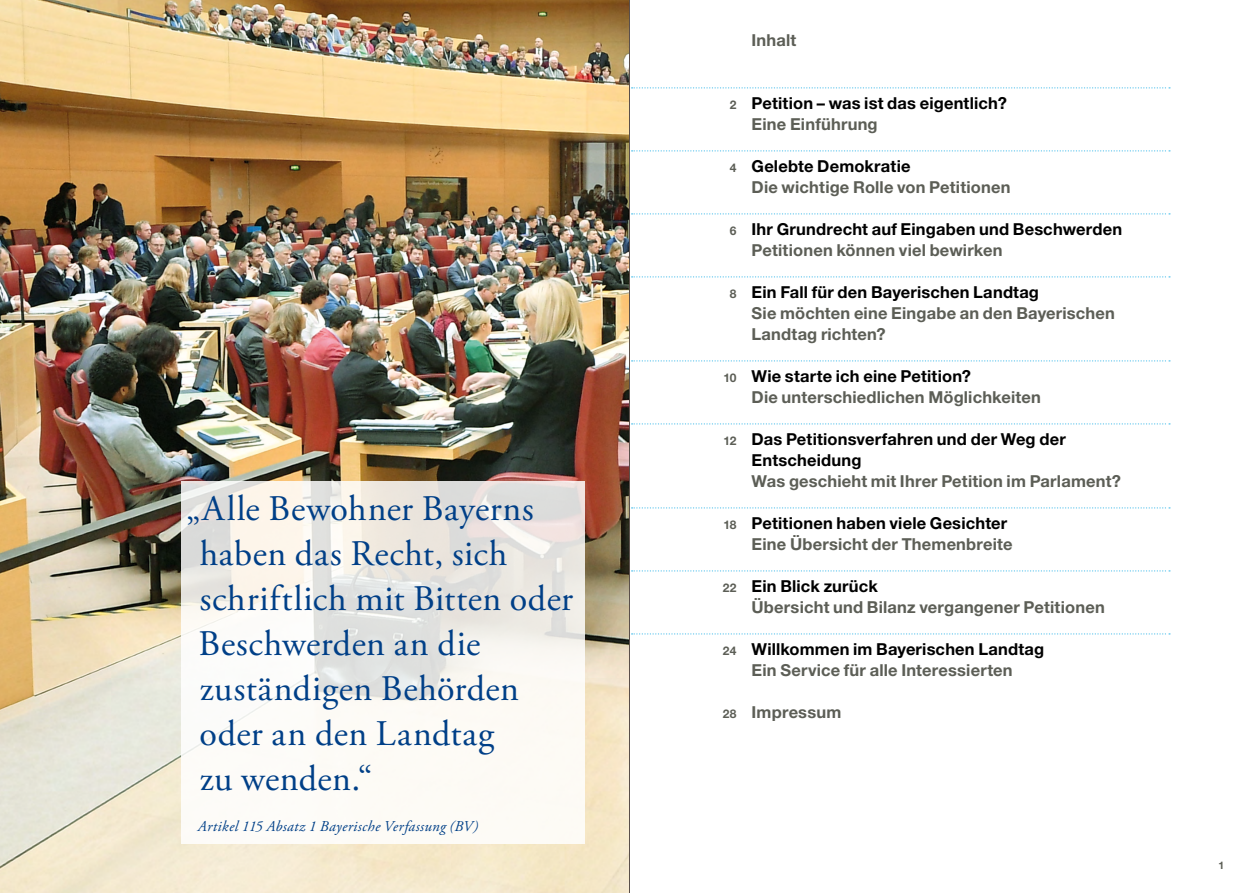
<style>
.page{position:relative;width:1259px;height:893px;background:#fff}
.page>*{position:absolute;margin:0;border:0;box-sizing:border-box;transform-origin:0 0}
.t1{font:36px/45px "Adobe Garamond Pro";letter-spacing:.015em;color:#003f87}
.t2{font:700 16.5px/21px "Helvetica Neue LTW1 G";letter-spacing:.01em;color:#5c5e56}
.t3{font:700 16.5px/21px "Helvetica Neue LTW1 G";letter-spacing:.01em;color:#000}
.t4{font:italic 15px "Adobe Garamond Pro";letter-spacing:.025em;color:#003f87}
.t5{font:700 10.5px "Helvetica Neue LTW1 G";color:#5c5e56}
.s1{font-size:12px;color:#5c5e56}
.s2{color:#5c5e56}
.s3{font-size:12px}
.s4{color:#000}
</style>
<div class="page">
<img style="left:0;top:0;width:629px;height:893px">
<svg style="left:182px;top:482px;width:403px;height:362px;fill:#fcfaf4"></svg>
<svg style="left:631px;top:87px;width:539px;height:2px"></svg>
<svg style="left:631px;top:150px;width:539px;height:2px"></svg>
<svg style="left:631px;top:213px;width:539px;height:2px"></svg>
<svg style="left:631px;top:276px;width:539px;height:2px"></svg>
<svg style="left:631px;top:360px;width:539px;height:2px"></svg>
<svg style="left:631px;top:423px;width:539px;height:2px"></svg>
<svg style="left:631px;top:507px;width:539px;height:2px"></svg>
<svg style="left:631px;top:570px;width:539px;height:2px"></svg>
<svg style="left:631px;top:633px;width:539px;height:2px"></svg>
<hr style="left:629px;top:0;width:1px;height:893px;background:#5a4f4a">
<h1 class="t1" style="left:198px;top:488px;width:376px;text-indent:-12px">„Alle Bewohner Bayerns haben das Recht, sich schriftlich mit Bitten oder<br>Beschwerden an die zuständigen Behörden oder an den Landtag<br>zu wenden.“</h1>
<p class="t4" style="left:198px;top:817px;width:282px">Artikel 115 Absatz 1 Bayerische Verfassung (BV)</p>
<p class="t2" style="left:751px;top:29px;width:46px">Inhalt</p>
<p class="t3" style="left:751px;top:92px;width:257px;text-indent:-22px"><span class="s1">2</span> Petition – was ist das eigentlich?<br><span class="s2">Eine Einführung</span></p>
<p class="t2" style="left:751px;top:155px;width:260px;text-indent:-22px"><span class="s3">4</span> <span class="s4">Gelebte Demokratie<br></span>Die wichtige Rolle von Petitionen</p>
<p class="t3" style="left:751px;top:218px;width:372px;text-indent:-22px"><span class="s1">6</span> Ihr Grundrecht auf Eingaben und Beschwerden<br><span class="s2">Petitionen können viel bewirken</span></p>
<p class="t2" style="left:751px;top:281px;width:365px;text-indent:-22px"><span class="s3">8</span> <span class="s4">Ein Fall für den Bayerischen Landtag<br></span>Sie möchten eine Eingabe an den Bayerischen<br>Landtag richten?</p>
<p class="t2" style="left:751px;top:365px;width:291px;text-indent:-28px"><span class="s3">10</span> <span class="s4">Wie starte ich eine Petition?<br></span>Die unterschiedlichen Möglichkeiten</p>
<p class="t3" style="left:751px;top:428px;width:316px;text-indent:-28px"><span class="s1">12</span> Das Petitionsverfahren und der Weg der<br>Entscheidung</p>
<p class="t2" style="left:751px;top:470px;width:371px">Was geschieht mit Ihrer Petition im Parlament?</p>
<p class="t3" style="left:751px;top:512px;width:263px;text-indent:-28px"><span class="s1">18</span> Petitionen haben viele Gesichter<br><span class="s2">Eine Übersicht der Themenbreite</span></p>
<p class="t2" style="left:751px;top:575px;width:355px;text-indent:-29px"><span class="s3">22</span> <span class="s4">Ein Blick zurück<br></span>Übersicht und Bilanz vergangener Petitionen</p>
<p class="t2" style="left:723px;top:638px;width:323px;text-align:center"><span class="s3">24</span> <span class="s4">Willkommen im Bayerischen Landtag<br></span>Ein Service für alle Interessierten</p>
<p class="t2" style="left:723px;top:701px;width:120px"><span class="s3">28</span> Impressum</p>
<p class="t5" style="left:1218px;top:858px;width:7px">1</p>
</div>
